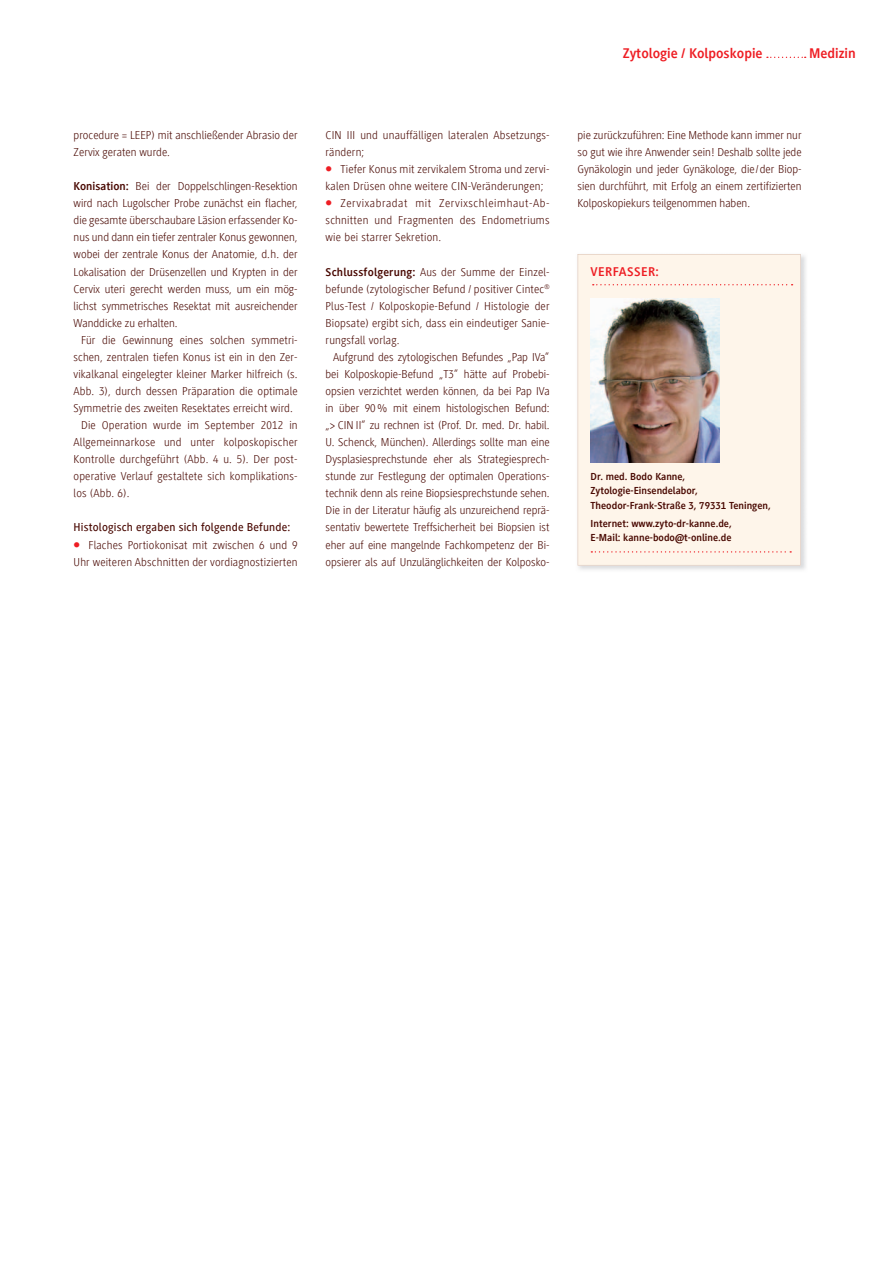
<style>
.page{position:relative;width:893px;height:1263px;background:#fff}
.page>*{position:absolute;margin:0;border:0;box-sizing:border-box;transform-origin:0 0}
.t1{font:700 14.4px "Generis Sans Com";color:#ee1d23}
.t2{font:700 13.05px "Generis Sans Com";letter-spacing:.03em;color:#ee1d23}
.t3{font:300 11.85px/17.1px "Generis Sans Com";letter-spacing:.015em;color:#480700;text-align:justify}
.t4{font:500 11.85px "Generis Sans Com";letter-spacing:.015em;color:#480700}
.t5{font:700 10.5px/14.4px "Generis Sans Com";color:#480700}
.s1{font-weight:700}
.s2{color:#ee1d23}
</style>
<div class="page">
<svg style="left:767px;top:57px;width:39px;height:1px"></svg>
<img style="left:578px;top:255px;width:228px;height:315px">
<div style="left:577px;top:254px;width:224px;height:312px;background:#fef5ea"></div>
<img style="left:590px;top:298px;width:129px;height:165px">
<svg style="left:593px;top:284px;width:199px;height:1px"></svg>
<svg style="left:591px;top:551px;width:200px;height:2px"></svg>
<p class="t3" style="left:74px;top:128px;width:225px">procedure = LEEP) mit anschließender Abrasio der<br>Zervix geraten wurde.</p>
<p class="t3" style="left:74px;top:179px;width:226px"><span class="s1">Konisation:</span> Bei der Doppelschlingen-Resektion wird nach Lugolscher Probe zunächst ein flacher, die gesamte überschaubare Läsion erfassender Ko&shy;nus und dann ein tiefer zentraler Konus gewonnen, wobei der zentrale Konus der Anatomie, d.h. der Lokalisation der Drüsenzellen und Krypten in der Cervix uteri gerecht werden muss, um ein mög&shy;lichst symmetrisches Resektat mit ausreichender Wanddicke zu erhalten.</p>
<p class="t3" style="left:81px;top:333px;width:218px">Für die Gewinnung eines solchen symmetri-</p>
<p class="t3" style="left:74px;top:350px;width:226px">schen, zentralen tiefen Konus ist ein in den Zer-</p>
<p class="t3" style="left:74px;top:367px;width:226px">vikalkanal eingelegter kleiner Marker hilfreich (s.</p>
<p class="t3" style="left:74px;top:384px;width:226px">Abb. 3), durch dessen Präparation die optimale</p>
<p class="t3" style="left:74px;top:401px;width:221px">Symmetrie des zweiten Resektates erreicht wird.</p>
<p class="t3" style="left:81px;top:418px;width:218px">Die Operation wurde im September 2012 in</p>
<p class="t3" style="left:74px;top:435px;width:226px">Allgemeinnarkose und unter kolposkopischer</p>
<p class="t3" style="left:74px;top:452px;width:226px">Kontrolle durchgeführt (Abb. 4 u. 5). Der post-</p>
<p class="t3" style="left:74px;top:469px;width:226px">operative Verlauf gestaltete sich komplikations-</p>
<p class="t3" style="left:74px;top:486px;width:57px">los (Abb. 6).</p>
<p class="t4" style="left:74px;top:523px;width:218px">Histologisch ergaben sich folgende Befunde:</p>
<p class="t3" style="left:74px;top:537px;width:226px"><span class="s2">•</span> Flaches Portiokonisat mit zwischen 6 und 9<br>Uhr weiteren Abschnitten der vordiagnostizierten</p>
<p class="t3" style="left:326px;top:128px;width:226px">CIN III und unauffälligen lateralen Absetzungs&shy;rändern;</p>
<p class="t3" style="left:326px;top:162px;width:226px"><span class="s2">•</span> Tiefer Konus mit zervikalem Stroma und zervi&shy;kalen Drüsen ohne weitere CIN-Veränderungen;</p>
<p class="t3" style="left:326px;top:196px;width:226px"><span class="s2">•</span> Zervixabradat mit Zervixschleimhaut-Ab&shy;schnitten und Fragmenten des Endometriums wie bei starrer Sekretion.</p>
<p class="t3" style="left:326px;top:264px;width:226px"><span class="s1">Schlussfolgerung:</span> Aus der Summe der Einzel&shy;befunde (zytologischer Befund / positiver Cintec<sup>® </sup>Plus-Test / Kolposkopie-Befund / Histologie der Biopsate) ergibt sich, dass ein eindeutiger Sanie&shy;rungsfall vorlag.</p>
<p class="t3" style="left:326px;top:350px;width:226px;text-indent:7px">Aufgrund des zytologischen Befundes „Pap IVa“ bei Kolposkopie-Befund „T3“ hätte auf Probebi&shy;opsien verzichtet werden können, da bei Pap IVa in über 90% mit einem histologischen Befund: „&gt; CIN II“ zu rechnen ist (Prof. Dr. med. Dr. habil.<br>U. Schenck, München). Allerdings sollte man eine Dysplasiesprechstunde eher als Strategiesprech&shy;stunde zur Festlegung der optimalen Operations&shy;technik denn als reine Biopsiesprechstunde sehen.<br>Die in der Literatur häufig als unzureichend reprä&shy;sentativ bewertete Treffsicherheit bei Biopsien ist eher auf eine mangelnde Fachkompetenz der Bi&shy;opsierer als auf Unzulänglichkeiten der Kolposko-</p>
<p class="t1" style="left:623px;top:47px;width:141px">Zytologie / Kolposkopie</p>
<p class="t1" style="left:809px;top:47px;width:48px">Medizin</p>
<p class="t3" style="left:577px;top:128px;width:226px">pie zurückzuführen: Eine Methode kann immer nur so gut wie ihre Anwender sein! Deshalb sollte jede Gynäkologin und jeder Gynäkologe, die/der Biop&shy;sien durchführt, mit Erfolg an einem zertifizierten Kolposkopiekurs teilgenommen haben.</p>
<p class="t2" style="left:590px;top:267px;width:70px">VERFASSER:</p>
<p class="t5" style="left:590px;top:470px;width:182px">Dr. med. Bodo Kanne,<br>Zytologie-Einsendelabor,<br>Theodor-Frank-Straße 3, 79331 Teningen,</p>
<p class="t5" style="left:590px;top:517px;width:143px">Internet: www.zyto-dr-kanne.de,<br>E-Mail: kanne-bodo@t-online.de</p>
</div>
